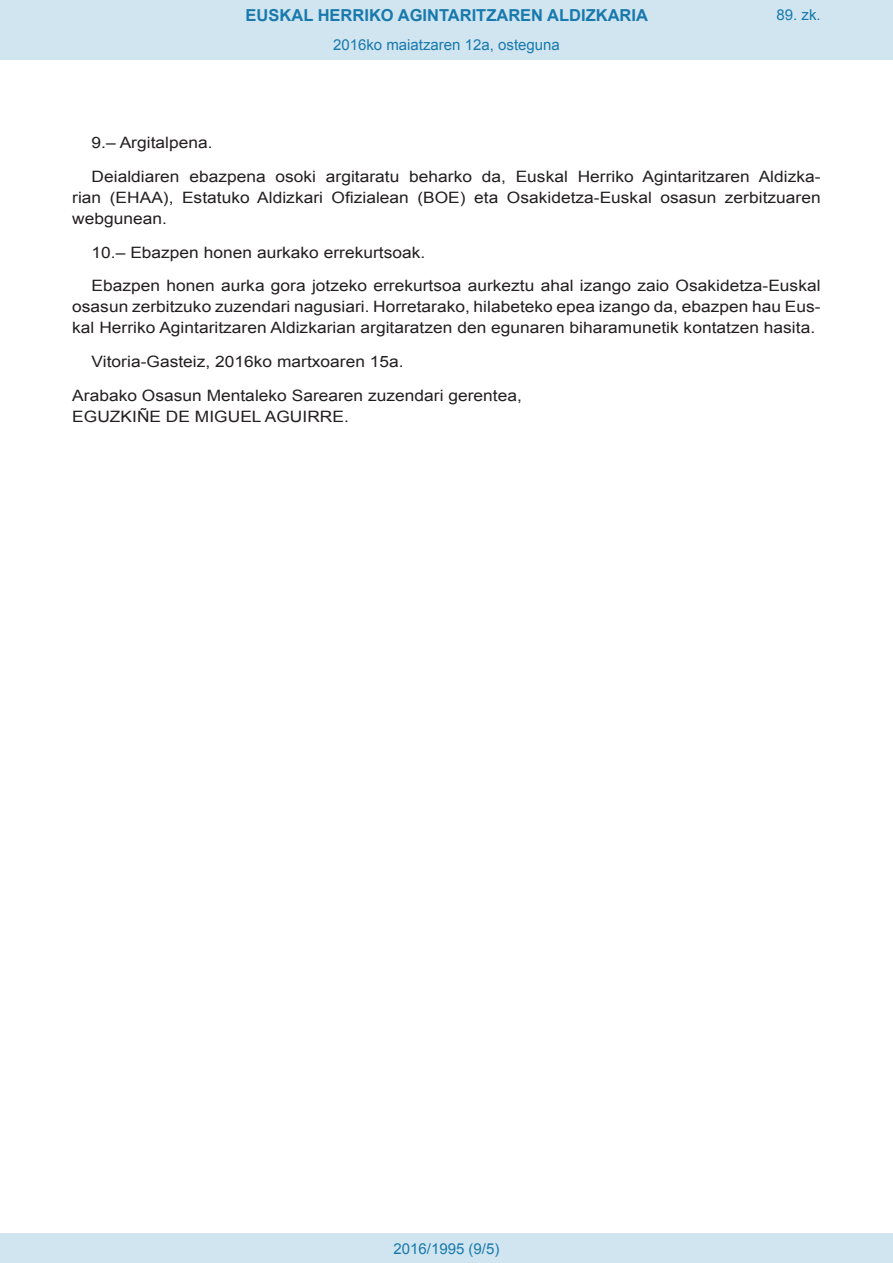
<style>
.page{position:relative;width:893px;height:1263px;background:#fff}
.page>*{position:absolute;margin:0;border:0;box-sizing:border-box;transform-origin:0 0}
.t1{font:700 16.5px "Arial";color:#1879ad}
.BOPVDetalle{font:15.6px/21px "Arial";color:#231f20;text-align:justify;scale:1.11 1}
.BOPVFirmaPuesto{font:15.6px "Arial";color:#231f20;scale:1.11 1}
.BOPVFirmaLugFec{font:15.6px "Arial";color:#231f20;scale:1.11 1}
.BOPVFirmaNombre{font:15.6px "Arial";color:#231f20;scale:1.11 1}
.Paginacion_Centro{font:15px "Arial";color:#1879ad}
</style>
<div class="page">
<div style="left:0;top:0;width:893px;height:60px;background:#d0e5f0"></div>
<div style="left:0;top:1233px;width:893px;height:30px;background:#d0e5f0"></div>
<p class="t1" style="left:246px;top:4px;width:404px">EUSKAL HERRIKO AGINTARITZAREN ALDIZKARIA</p>
<p class="Paginacion_Centro" style="left:333px;top:35px;width:228px">2016ko maiatzaren 12a, osteguna</p>
<p class="Paginacion_Centro" style="left:776px;top:5px;width:46px">89. zk.</p>
<p class="BOPVDetalle" style="left:92px;top:132px;width:110px">9.– Argitalpena.</p>
<p class="BOPVDetalle" style="left:72px;top:166px;width:676px;text-indent:19px">Deialdiaren ebazpena osoki argitaratu beharko da, Euskal Herriko Agintaritzaren Aldizka&shy;rian (EHAA), Estatuko Aldizkari Ofizialean (BOE) eta Osakidetza-Euskal osasun zerbitzuaren webgunean.</p>
<p class="BOPVDetalle" style="left:92px;top:242px;width:302px">10.– Ebazpen honen aurkako errekurtsoak.</p>
<p class="BOPVDetalle" style="left:72px;top:276px;width:676px;text-indent:19px">Ebazpen honen aurka gora jotzeko errekurtsoa aurkeztu ahal izango zaio Osakidetza-Euskal osasun zerbitzuko zuzendari nagusiari. Horretarako, hilabeteko epea izango da, ebazpen hau Eus&shy;kal Herriko Agintaritzaren Aldizkarian argitaratzen den egunaren biharamunetik kontatzen hasita.</p>
<p class="BOPVFirmaLugFec" style="left:92px;top:351px;width:283px">Vitoria-Gasteiz, 2016ko martxoaren 15a.</p>
<p class="BOPVFirmaPuesto" style="left:72px;top:385px;width:407px">Arabako Osasun Mentaleko Sarearen zuzendari gerentea,</p>
<p class="BOPVFirmaNombre" style="left:72px;top:406px;width:251px">EGUZKIÑE DE MIGUEL AGUIRRE.</p>
<p class="Paginacion_Centro" style="left:393px;top:1238px;width:107px">2016/1995 (9/5)</p>
</div>
